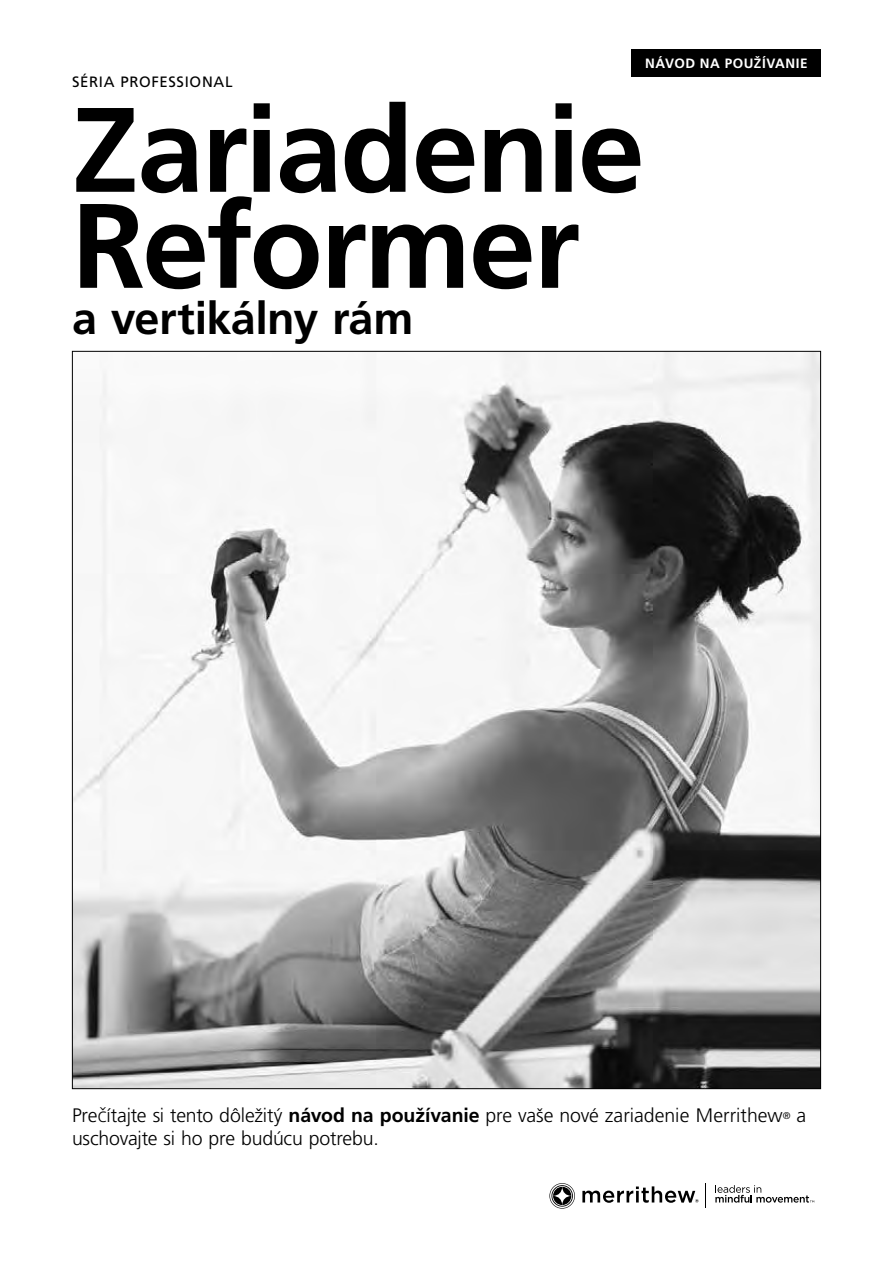
<style>
.page{position:relative;width:893px;height:1263px;background:#fff}
.page>*{position:absolute;margin:0;border:0;box-sizing:border-box;transform-origin:0 0}
.t1{font:700 120px/96px "Frutiger LT Std";letter-spacing:-.02em;color:#000}
.t2{font:700 45px "Frutiger LT Std";letter-spacing:-.015em;color:#000}
.t3{font:300 19.5px/22.5px "Frutiger LT Std";letter-spacing:-.01em;color:#000}
.t4{font:15px "Frutiger LT Std";letter-spacing:.045em;color:#000}
.t5{font:700 13.5px "Frutiger LT Std";letter-spacing:.04em;color:#fff}
.s1{font-family:"Noto Sans"}
.s2{font-weight:700}
</style>
<div class="page">
<svg style="left:549px;top:1183px;width:26px;height:25px"></svg>
<svg style="left:582px;top:1186px;width:117px;height:17px"></svg>
<svg style="left:715px;top:1185px;width:99px;height:17px"></svg>
<div style="left:632px;top:50px;width:189px;height:26px;background:#000"></div>
<img style="left:74px;top:353px;width:745px;height:734px">
<p class="t5" style="left:645px;top:55px;width:164px">NÁVOD NA POUŽÍVANIE</p>
<p class="t4" style="left:72px;top:73px;width:162px">SÉRIA PROFESSIONAL</p>
<h1 class="t1" style="left:72px;top:103px;width:574px">Zariadenie<br>Reformer</h1>
<h2 class="t2" style="left:72px;top:292px;width:343px">a vertikálny rám</h2>
<p class="t3" style="left:72px;top:1105px;width:736px">Pre<span class="s1">č</span>ítajte si tento dôležitý <span class="s2">návod na používanie</span> pre vaše nové zariadenie Merrithew<sup>®</sup> a uschovajte si ho pre budúcu potrebu.</p>
</div>
